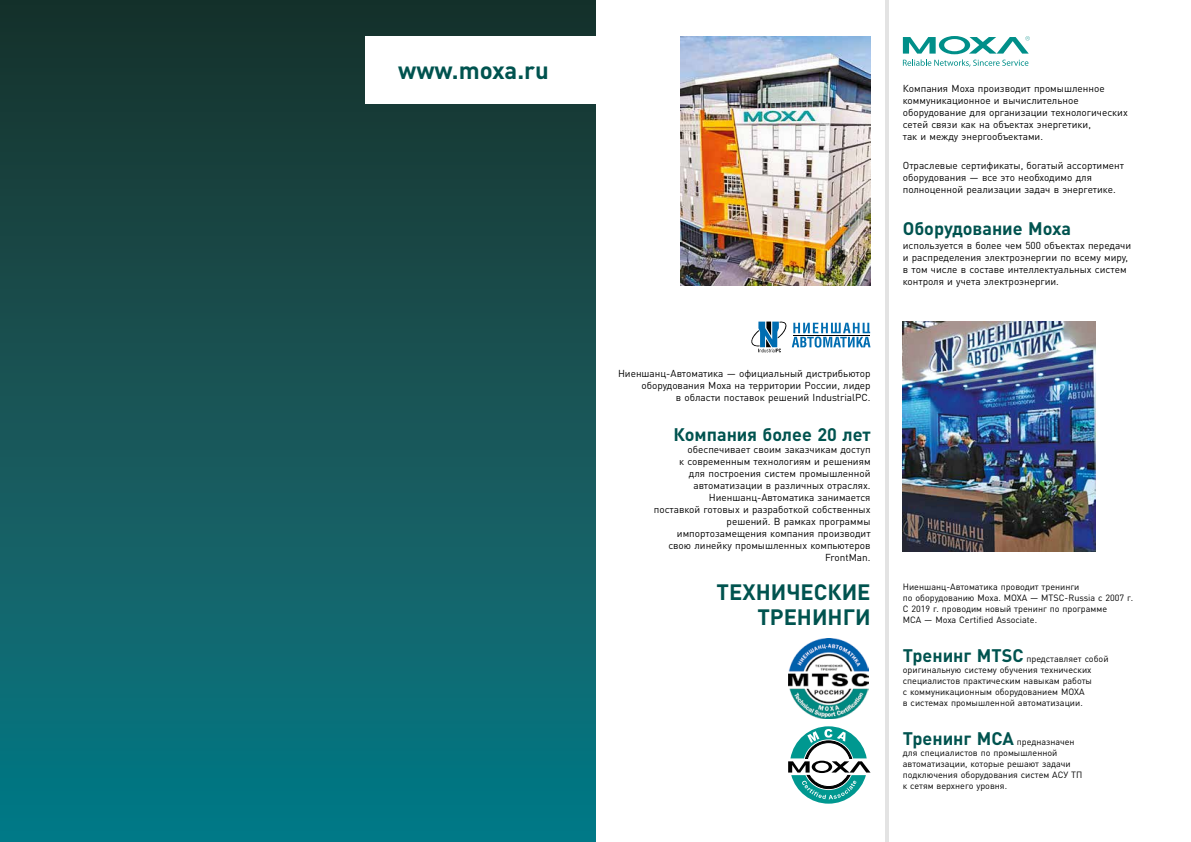
<style>
.page{position:relative;width:1191px;height:842px;background:#fff}
.page>*{position:absolute;margin:0;border:0;box-sizing:border-box;transform-origin:0 0}
.t1{font:700 24px "DIN Pro";color:#00534f}
.t2{font:700 22px/25px "DIN Pro";color:#00534f;text-align:right}
.t3{font:700 18px "DIN Pro";color:#00534f}
.t4{font:10px/12px "DIN Pro";color:#000}
.t5{font:9px/11px "DIN Pro";color:#000}
.s1{font-weight:700;font-size:18px;color:#00534f}
</style>
<div class="page">
<div style="left:0;top:0;width:595px;height:842px;background:linear-gradient(to bottom,#1e322a,#097a87)"></div>
<img style="left:680px;top:36px;width:190px;height:249px">
<img style="left:788px;top:638px;width:80px;height:80px">
<img style="left:903px;top:322px;width:192px;height:229px">
<hr style="left:885px;top:0;width:3px;height:842px;background:#e3e3e3">
<div style="left:366px;top:37px;width:256px;height:67px;background:#fff"></div>
<svg style="left:903px;top:36px;width:126px;height:31px"></svg>
<svg style="left:788px;top:726px;width:82px;height:78px"></svg>
<svg style="left:751px;top:321px;width:119px;height:31px"></svg>
<hr style="left:793px;top:335px;width:77px;height:1px;background:#000">
<h1 class="t1" style="left:398px;top:50px;width:152px">www.moxa.ru</h1>
<p class="t4" style="left:903px;top:82px;width:226px">Компания Moxa производит промышленное коммуникационное и вычислительное оборудование для организации технологических сетей связи как на объектах энергетики,<br>так и между энергообъектами.</p>
<p class="t4" style="left:903px;top:158px;width:223px">Отраслевые сертификаты, богатый ассортимент оборудования — все это необходимо для полноценной реализации задач в энергетике.</p>
<h3 class="t3" style="left:903px;top:213px;width:170px">Оборудование Moxa</h3>
<p class="t4" style="left:903px;top:239px;width:230px">используется в более чем 500 объектах передачи и распределения электроэнергии по всему миру, в том числе в составе интеллектуальных систем контроля и учета электроэнергии.</p>
<p class="t4" style="left:618px;top:366px;width:254px;text-align:right">Ниеншанц-Автоматика — официальный дистрибьютор оборудования Moxa на территории России, лидер<br>в области поставок решений IndustrialPC.</p>
<h3 class="t3" style="left:673px;top:420px;width:198px">Компания более 20 лет</h3>
<p class="t4" style="left:654px;top:442px;width:218px;text-align:right">обеспечивает своим заказчикам доступ<br>к современным технологиям и решениям<br>для построения систем промышленной автоматизации в различных отраслях.<br>Ниеншанц-Автоматика занимается<br>поставкой готовых и разработкой собственных решений. В рамках программы импортозамещения компания производит свою линейку промышленных компьютеров FrontMan.</p>
<h2 class="t2" style="left:716px;top:576px;width:155px">ТЕХНИЧЕСКИЕ<br>ТРЕНИНГИ</h2>
<p class="t5" style="left:903px;top:581px;width:232px">Ниеншанц-Автоматика проводит тренинги<br>по оборудованию Моха. MOXA — MTSC-Russia с 2007 г.<br>С 2019 г. проводим новый тренинг по программе<br>MCA — Moxa Certified Associate.</p>
<p class="t5" style="left:903px;top:653px;width:207px"><span class="s1">Тренинг MTSC</span> представляет собой оригинальную систему обучения технических специалистов практическим навыкам работы<br>с коммуникационным оборудованием MOXA<br>в системах промышленной автоматизации.</p>
<p class="t5" style="left:903px;top:736px;width:181px"><span class="s1">Тренинг MCA</span> предназначен для специалистов по промышленной автоматизации, которые решают задачи подключения оборудования систем АСУ ТП к сетям верхнего уровня.</p>
</div>
